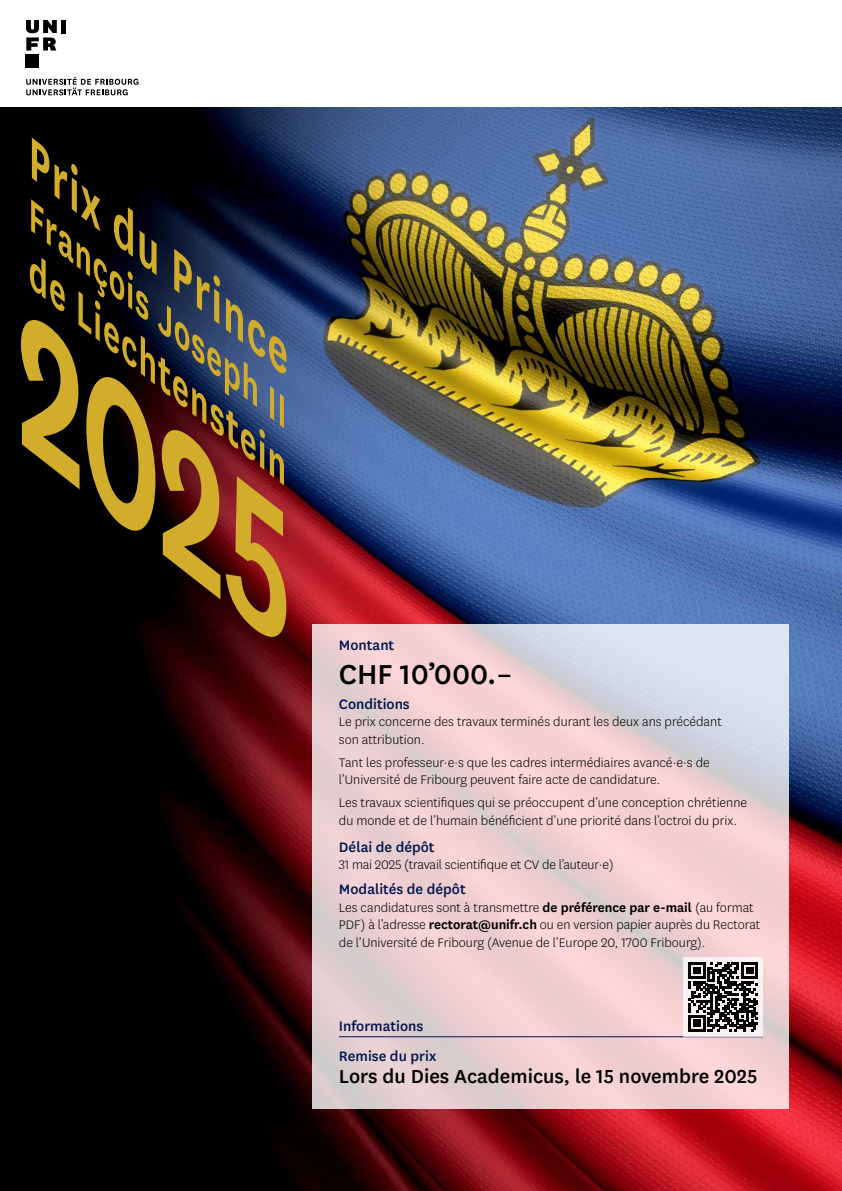
<style>
.page{position:relative;width:842px;height:1191px;background:#fff}
.page>*{position:absolute;margin:0;border:0;box-sizing:border-box;transform-origin:0 0}
.t1{font:italic 600 182px "National Uni Fr";color:#d2ac2b}
.t2{font:italic 600 54px "National Uni Fr";color:#d2ac2b}
.t3{font:italic 600 45px "National Uni Fr";color:#d2ac2b}
.t4{font:italic 600 42px "National Uni Fr";color:#d2ac2b}
.t5{font:500 32px "National Uni Fr";color:#000}
.t6{font:500 22px "National Uni Fr";color:#000}
.t7{font:500 16px/30.5px "National Uni Fr";color:#00164e}
.t8{font:300 14.5px/17.4px "National Uni Fr";color:#000}
.s1{font-weight:600}
</style>
<div class="page">
<img style="left:0;top:107px;width:842px;height:1084px">
<svg style="left:26px;top:77px;width:112px;height:18px"></svg>
<div style="left:61px;top:20px;width:5px;height:13px;background:#000"></div>
<div style="left:26px;top:55px;width:13px;height:13px;background:#000"></div>
<svg style="left:26px;top:20px;width:31px;height:31px"></svg>
<svg style="left:313px;top:624px;width:476px;height:484px;background:#ead1d4"></svg>
<hr style="left:339px;top:1036px;width:424px;height:1px;background:#00164e">
<svg style="left:684px;top:957px;width:79px;height:79px"></svg>
<svg style="left:689px;top:962px;width:69px;height:69px"></svg>
<h2 class="t2" style="left:62px;top:133px;width:331px;rotate:38deg">Prix du Prince</h2>
<h3 class="t4" style="left:54px;top:195px;width:329px;rotate:38deg">François Joseph II</h3>
<h3 class="t3" style="left:56px;top:250px;width:328px;rotate:38deg">de Liechtenstein</h3>
<h1 class="t1" style="left:128px;top:297px;width:352px;rotate:38deg">2025</h1>
<p class="t7" style="left:339px;top:629px;width:57px">Montant</p>
<h3 class="t5" style="left:339px;top:652px;width:175px">CHF 10’000.–</h3>
<p class="t7" style="left:339px;top:688px;width:72px">Conditions</p>
<p class="t8" style="left:339px;top:713px;width:384px">Le prix concerne des travaux terminés durant les deux ans précédant son attribution.</p>
<p class="t8" style="left:339px;top:753px;width:372px">Tant les professeur·e·s que les cadres intermédiaires avancé·e·s de l’Université de Fribourg peuvent faire acte de candidature.</p>
<p class="t8" style="left:339px;top:793px;width:410px">Les travaux scientifiques qui se préoccupent d’une conception chrétienne du monde et de l’humain bénéficient d’une priorité dans l’octroi du prix.</p>
<p class="t7" style="left:339px;top:831px;width:97px">Délai de dépôt</p>
<p class="t8" style="left:339px;top:856px;width:276px">31 mai 2025 (travail scientifique et CV de l’auteur·e)</p>
<p class="t7" style="left:339px;top:873px;width:128px">Modalités de dépôt</p>
<p class="t8" style="left:339px;top:898px;width:423px">Les candidatures sont à transmettre <span class="s1">de préférence par e-mail</span> (au format<br>PDF) à l’adresse <span class="s1">rectorat@unifr.ch</span> ou en version papier auprès du Rectorat de l’Université de Fribourg (Avenue de l’Europe 20, 1700 Fribourg).</p>
<p class="t7" style="left:339px;top:1009px;width:99px">Informations<br>Remise du prix</p>
<h3 class="t6" style="left:339px;top:1061px;width:420px">Lors du Dies Academicus, le 15 novembre 2025</h3>
</div>
